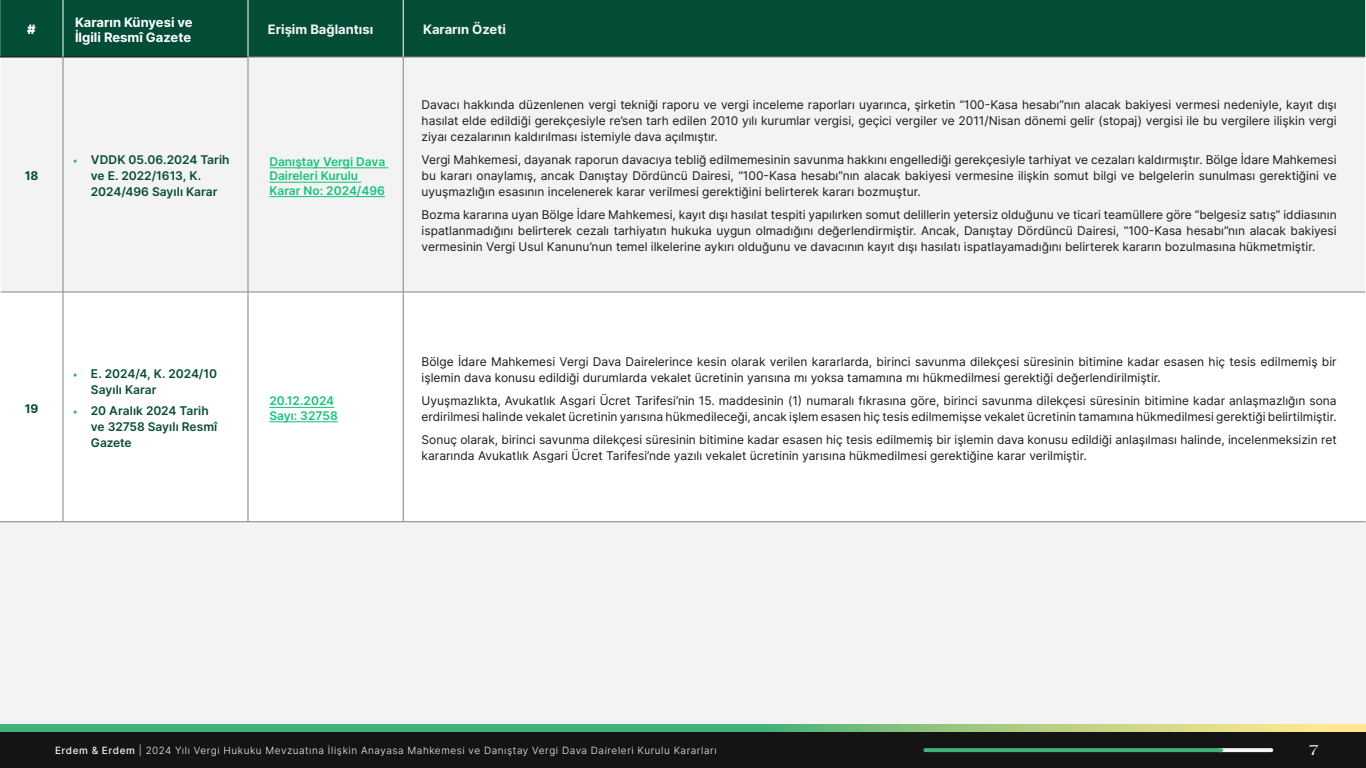
<style>
.page{position:relative;width:1366px;height:768px;background:#fff}
.page>*{position:absolute;margin:0;border:0;box-sizing:border-box;transform-origin:0 0}
.t1{font:16px "Americana Std FUHA Regular";color:#f3f3f3}
.t2{font:700 13px/15.6px "Inter";color:#fff}
.t3{font:700 13px "Inter";color:#f5f5f5}
.t4{font:900 13px "Inter";color:#fff}
.t5{font:12px/16px "Inter";color:#1a1a1a;text-align:justify}
.t6{font:600 12px/16px "Inter";color:#064c37}
.t7{font:600 12px/14.4px "Inter";color:#17c37b}
.t8{font:700 12px "Inter";color:#034d37}
.t9{font:300 10px "Inter";letter-spacing:.055em;color:#f3f3f3}
.s1{font-size:10px;color:#42b178}
.s2{font-weight:500}
</style>
<div class="page">
<div style="left:0;top:732px;width:1366px;height:36px;background:#141414"></div>
<div style="left:0;top:0;width:1366px;height:730px;background:#f3f3f3"></div>
<div style="left:0;top:0;width:1365px;height:57px;background:#034d37"></div>
<svg style="left:1px;top:58px;width:1364px;height:234px"></svg>
<div style="left:1px;top:293px;width:1364px;height:229px;background:#fff"></div>
<hr style="left:1365px;top:0;width:1px;height:57px;background:#fff">
<hr style="left:0;top:57px;width:1px;height:235px;background:#fff">
<hr style="left:0;top:57px;width:63px;height:1px;background:#141414">
<hr style="left:63px;top:57px;width:185px;height:1px;background:#141414">
<hr style="left:248px;top:57px;width:155px;height:1px;background:#828282">
<hr style="left:248px;top:57px;width:1px;height:235px;background:#828282">
<hr style="left:403px;top:57px;width:962px;height:1px;background:#828282">
<hr style="left:403px;top:57px;width:1px;height:235px;background:#828282">
<hr style="left:248px;top:292px;width:155px;height:1px;background:#828282">
<hr style="left:248px;top:292px;width:1px;height:230px;background:#828282">
<hr style="left:403px;top:292px;width:962px;height:1px;background:#828282">
<hr style="left:403px;top:292px;width:1px;height:230px;background:#828282">
<hr style="left:248px;top:522px;width:155px;height:1px;background:#828282">
<hr style="left:403px;top:522px;width:963px;height:1px;background:#828282">
<hr style="left:1365px;top:57px;width:1px;height:235px;background:#fff">
<hr style="left:1365px;top:292px;width:1px;height:230px;background:#fff">
<hr style="left:63px;top:57px;width:1px;height:235px;background:#828282">
<hr style="left:63px;top:292px;width:185px;height:1px;background:#828282">
<hr style="left:63px;top:292px;width:1px;height:230px;background:#828282">
<hr style="left:0;top:292px;width:63px;height:1px;background:#828282">
<hr style="left:0;top:292px;width:1px;height:230px;background:#fff">
<hr style="left:63px;top:522px;width:185px;height:1px;background:#828282">
<hr style="left:0;top:522px;width:63px;height:1px;background:#828282">
<hr style="left:63px;top:0;width:1px;height:57px;background:#fff">
<hr style="left:248px;top:0;width:1px;height:57px;background:#fff">
<hr style="left:403px;top:0;width:1px;height:57px;background:#fff">
<hr style="left:269px;top:167px;width:119px;height:1px;background:#17c37b">
<hr style="left:269px;top:182px;width:92px;height:1px;background:#17c37b">
<hr style="left:269px;top:196px;width:116px;height:1px;background:#17c37b">
<hr style="left:269px;top:407px;width:65px;height:1px;background:#17c37b">
<hr style="left:269px;top:421px;width:69px;height:1px;background:#17c37b">
<svg style="left:1221px;top:748px;width:50px;height:4px"></svg>
<svg style="left:925px;top:748px;width:296px;height:4px"></svg>
<svg style="left:0;top:724px;width:1366px;height:8px;background:#75be7d"></svg>
<p class="t4" style="left:27px;top:20px;width:10px">#</p>
<p class="t2" style="left:75px;top:14px;width:119px">Kararın Künyesi ve<br>İlgili Resmî Gazete</p>
<p class="t3" style="left:268px;top:20px;width:107px">Erişim Bağlantısı</p>
<p class="t3" style="left:423px;top:20px;width:84px">Kararın Özeti</p>
<p class="t8" style="left:25px;top:167px;width:15px">18</p>
<p class="t6" style="left:91px;top:152px;width:140px;text-indent:-18px"><span class="s1">•</span> VDDK 05.06.2024 Tarih ve E. 2022/1613, K.<br>2024/496 Sayılı Karar</p>
<p class="t7" style="left:269px;top:154px;width:117px">Danıştay Vergi Dava<br>Daireleri Kurulu<br>Karar No: 2024/496</p>
<p class="t5" style="left:422px;top:97px;width:917px">Davacı hakkında düzenlenen vergi tekniği raporu ve vergi inceleme raporları uyarınca, şirketin “100-Kasa hesabı”nın alacak bakiyesi vermesi nedeniyle, kayıt dışı hasılat elde edildiği gerekçesiyle re’sen tarh edilen 2010 yılı kurumlar vergisi, geçici vergiler ve 2011/Nisan dönemi gelir (stopaj) vergisi ile bu vergilere ilişkin vergi ziyaı cezalarının kaldırılması istemiyle dava açılmıştır.</p>
<p class="t5" style="left:422px;top:152px;width:917px">Vergi Mahkemesi, dayanak raporun davacıya tebliğ edilmemesinin savunma hakkını engellediği gerekçesiyle tarhiyat ve cezaları kaldırmıştır. Bölge İdare Mahkemesi bu kararı onaylamış, ancak Danıştay Dördüncü Dairesi, “100-Kasa hesabı”nın alacak bakiyesi vermesine ilişkin somut bilgi ve belgelerin sunulması gerektiğini ve uyuşmazlığın esasının incelenerek karar verilmesi gerektiğini belirterek kararı bozmuştur.</p>
<p class="t5" style="left:422px;top:207px;width:917px">Bozma kararına uyan Bölge İdare Mahkemesi, kayıt dışı hasılat tespiti yapılırken somut delillerin yetersiz olduğunu ve ticari teamüllere göre “belgesiz satış” iddiasının ispatlanmadığını belirterek cezalı tarhiyatın hukuka uygun olmadığını değerlendirmiştir. Ancak, Danıştay Dördüncü Dairesi, “100-Kasa hesabı”nın alacak bakiyesi vermesinin Vergi Usul Kanunu’nun temel ilkelerine aykırı olduğunu ve davacının kayıt dışı hasılatı ispatlayamadığını belirterek kararın bozulmasına hükmetmiştir.</p>
<p class="t8" style="left:25px;top:400px;width:15px">19</p>
<p class="t6" style="left:91px;top:366px;width:128px;text-indent:-18px"><span class="s1">•</span> E. 2024/4, K. 2024/10<br>Sayılı Karar</p>
<p class="t6" style="left:91px;top:403px;width:128px;text-indent:-18px"><span class="s1">•</span> 20 Aralık 2024 Tarih ve 32758 Sayılı Resmî<br>Gazete</p>
<p class="t7" style="left:269px;top:394px;width:70px">20.12.2024<br>Sayı: 32758</p>
<p class="t5" style="left:422px;top:353px;width:917px">Bölge İdare Mahkemesi Vergi Dava Dairelerince kesin olarak verilen kararlarda, birinci savunma dilekçesi süresinin bitimine kadar esasen hiç tesis edilmemiş bir işlemin dava konusu edildiği durumlarda vekalet ücretinin yarısına mı yoksa tamamına mı hükmedilmesi gerektiği değerlendirilmiştir.</p>
<p class="t5" style="left:422px;top:392px;width:917px">Uyuşmazlıkta, Avukatlık Asgari Ücret Tarifesi’nin 15. maddesinin (1) numaralı fıkrasına göre, birinci savunma dilekçesi süresinin bitimine kadar anlaşmazlığın sona erdirilmesi halinde vekalet ücretinin yarısına hükmedileceği, ancak işlem esasen hiç tesis edilmemişse vekalet ücretinin tamamına hükmedilmesi gerektiği belirtilmiştir.</p>
<p class="t5" style="left:422px;top:431px;width:917px">Sonuç olarak, birinci savunma dilekçesi süresinin bitimine kadar esasen hiç tesis edilmemiş bir işlemin dava konusu edildiği anlaşılması halinde, incelenmeksizin ret kararında Avukatlık Asgari Ücret Tarifesi’nde yazılı vekalet ücretinin yarısına hükmedilmesi gerektiğine karar verilmiştir.</p>
<p class="t9" style="left:55px;top:743px;width:663px"><span class="s2">Erdem &amp; Erdem</span> | 2024 Yılı Vergi Hukuku Mevzuatına İlişkin Anayasa Mahkemesi ve Danıştay Vergi Dava Daireleri Kurulu Kararları</p>
<h1 class="t1" style="left:1309px;top:739px;width:12px">7</h1>
</div>
